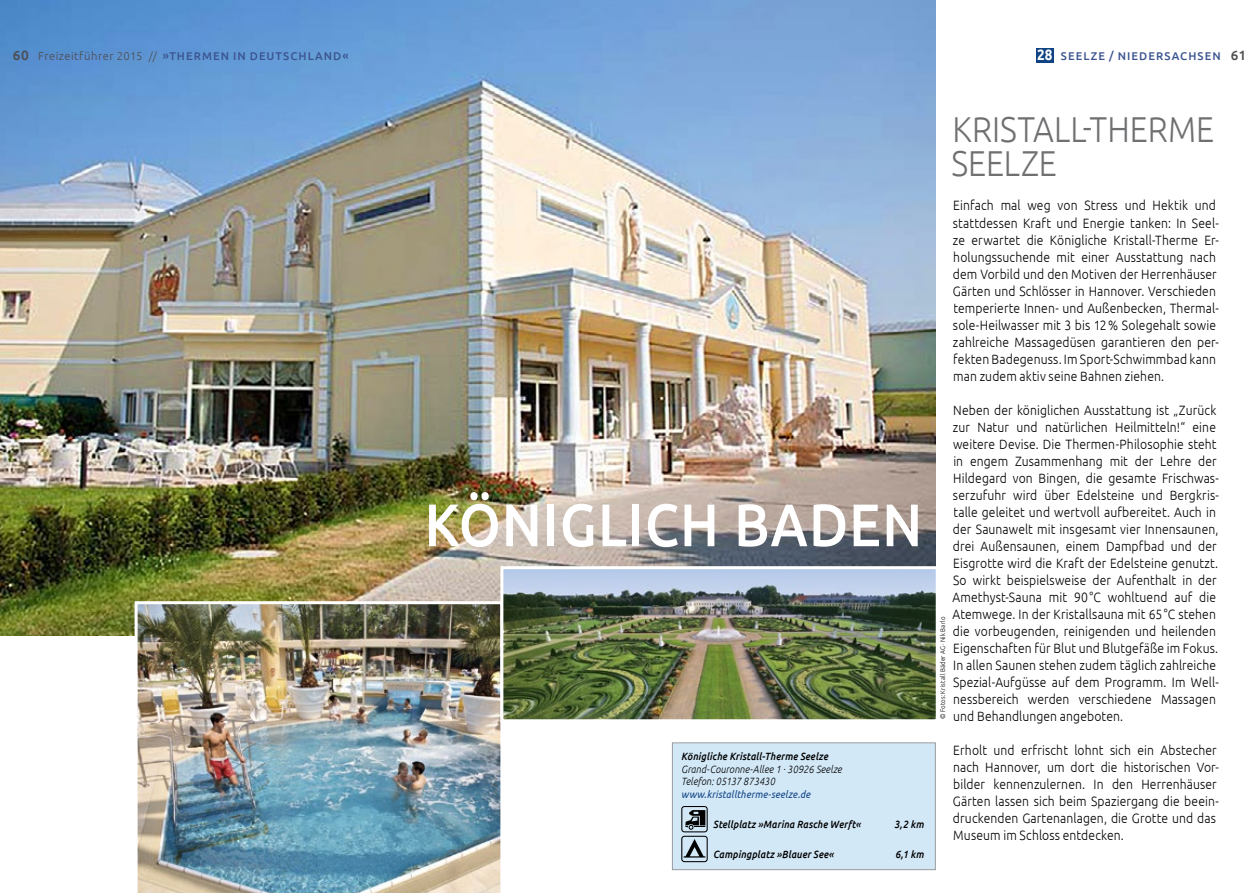
<style>
.page{position:relative;width:1259px;height:893px;background:#fff}
.page>*{position:absolute;margin:0;border:0;box-sizing:border-box;transform-origin:0 0}
.t1{font:500 60px "Ubuntu";letter-spacing:.02em;color:#fff;scale:.9 1}
.t2{font:300 36px/34px "Ubuntu";color:#6f7072;scale:.9 1}
.t3{font:300 13.5px/17px "Ubuntu";letter-spacing:.01em;color:#000;scale:.9 1}
.t4{font:500 11.25px "Ubuntu";letter-spacing:.095em;color:#3c5591}
.t5{font:italic 500 10.5px "Ubuntu";letter-spacing:.02em;color:#000;scale:.9 1}
.t6{font:italic 300 10.5px/12.8px "Ubuntu";letter-spacing:.005em;color:#000;scale:.9 1}
.t7{font:italic 10.5px "Ubuntu";letter-spacing:.02em;color:#104384;scale:.9 1}
.t8{font:300 6.75px "Ubuntu";letter-spacing:.025em;color:#000}
.s1{font-size:13.5px;color:#4d4d4e}
.s2{font-weight:300;color:#4d4d4e}
.s3{font-weight:700;font-size:15px;color:#fff}
</style>
<div class="page">
<img style="left:0;top:0;width:935px;height:636px">
<img style="left:135px;top:601px;width:366px;height:292px">
<img style="left:504px;top:570px;width:430px;height:148px">
<div style="left:500px;top:566px;width:438px;height:156px;border:3px solid #fff"></div>
<div style="left:672px;top:743px;width:263px;height:127px;background:#d2e8f7"></div>
<svg style="left:681px;top:806px;width:26px;height:56px"></svg>
<div style="left:672px;top:742px;width:263px;height:128px;border:1px solid #9b9c9e"></div>
<div style="left:1036px;top:48px;width:17px;height:15px;background:#104384"></div>
<p class="t4" style="left:13px;top:48px;width:337px"><span class="s1">60</span> <span class="s2">Freizeitführer 2015 //</span> »THERMEN IN DEUTSCHLAND«</p>
<p class="t4" style="left:1037px;top:48px;width:211px"><span class="s3">28</span> SEELZE / NIEDERSACHSEN <span class="s1">61</span></p>
<h1 class="t1" style="left:424px;top:487px;width:554px">KÖNIGLICH BADEN</h1>
<p class="t5" style="left:681px;top:750px;width:165px">Königliche Kristall-Therme Seelze</p>
<p class="t6" style="left:681px;top:762px;width:180px">Grand-Couronne-Allee 1 · 30926 Seelze<br>Telefon: 05137 873430</p>
<p class="t7" style="left:681px;top:788px;width:145px">www.kristalltherme-seelze.de</p>
<p class="t5" style="left:713px;top:818px;width:165px">Stellplatz »Marina Rasche Werft«</p>
<p class="t5" style="left:894px;top:818px;width:34px">3,2 km</p>
<p class="t5" style="left:713px;top:847px;width:136px">Campingplatz »Blauer See«</p>
<p class="t5" style="left:895px;top:847px;width:33px">6,1 km</p>
<h2 class="t2" style="left:951px;top:112px;width:293px">KRISTALL-THERME<br>SEELZE</h2>
<p class="t3" style="left:953px;top:197px;width:297px">Einfach mal weg von Stress und Hektik und stattdessen Kraft und Energie tanken: In Seel&shy;ze erwartet die Königliche Kristall-Therme Er&shy;holungssuchende mit einer Ausstattung nach dem Vorbild und den Motiven der Herrenhäuser Gärten und Schlösser in Hannover. Verschieden temperierte Innen- und Außenbecken, Thermal&shy;sole-Heilwasser mit 3 bis 12% Solegehalt sowie zahlreiche Massagedüsen garantieren den per&shy;fekten Badegenuss. Im Sport-Schwimmbad kann man zudem aktiv seine Bahnen ziehen.</p>
<p class="t3" style="left:952px;top:401px;width:297px">Neben der königlichen Ausstattung ist „Zurück zur Natur und natürlichen Heilmitteln!“ eine weitere Devise. Die Thermen-Philosophie steht in engem Zusammenhang mit der Lehre der Hildegard von Bingen, die gesamte Frischwas&shy;serzufuhr wird über Edelsteine und Bergkris&shy;talle geleitet und wertvoll aufbereitet. Auch in der Saunawelt mit insgesamt vier Innensaunen, drei Außensaunen, einem Dampfbad und der Eisgrotte wird die Kraft der Edelsteine genutzt.<br>So wirkt beispielsweise der Aufenthalt in der Amethyst-Sauna mit 90°C wohltuend auf die Atemwege. In der Kristallsauna mit 65°C stehen die vorbeugenden, reinigenden und heilenden Eigenschaften für Blut und Blutgefäße im Fokus.<br>In allen Saunen stehen zudem täglich zahlreiche Spezial-Aufgüsse auf dem Programm. Im Well&shy;nessbereich werden verschiedene Massagen und Behandlungen angeboten.</p>
<p class="t3" style="left:953px;top:741px;width:297px">Erholt und erfrischt lohnt sich ein Abstecher nach Hannover, um dort die historischen Vor&shy;bilder kennenzulernen. In den Herrenhäuser Gärten lassen sich beim Spaziergang die beein&shy;druckenden Gartenanlagen, die Grotte und das Museum im Schloss entdecken.</p>
<p class="t8" style="left:938px;top:719px;width:104px;rotate:-90deg">© Fotos: Kristall Bäder AG · Nik Barlo</p>
</div>
